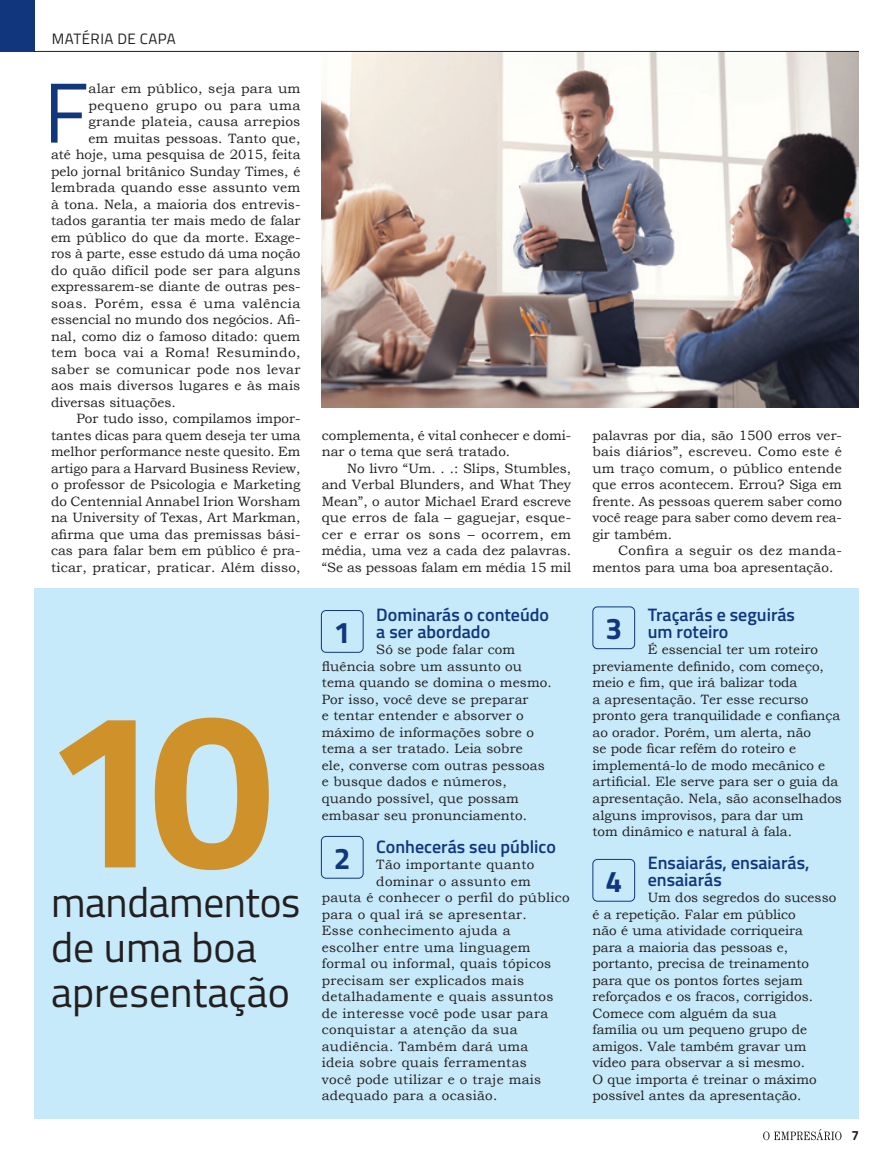
<style>
.page{position:relative;width:893px;height:1170px;background:#fff}
.page>*{position:absolute;margin:0;border:0;box-sizing:border-box;transform-origin:0 0}
.t1{font:700 222.75px "Titillium";color:#cf922b}
.t2{font:85.05px "Titillium";color:#11367e}
.t3{font:42px/45px "Titillium";color:#231f20}
.t4{font:700 30px "Titillium";color:#11367e}
.t5{font:600 18px/16.5px "Titillium";color:#11367e}
.t6{font:15px "Titillium";letter-spacing:.03em;color:#231f20}
.t7{font:13.5px/16.5px "Bookman Old Style";color:#231f20}
.t8{font:13.5px "Bookman Old Style";letter-spacing:.025em;color:#231f20}
.t9{font:13.5px "Bookman Old Style";letter-spacing:.035em;color:#231f20}
.t10{font:13.5px "Bookman Old Style";letter-spacing:.03em;color:#231f20}
.t11{font:700 13.5px "Titillium";color:#231f20}
</style>
<div class="page">
<div style="left:34px;top:588px;width:825px;height:530px;background:#c6eafa"></div>
<div style="left:0;top:0;width:34px;height:52px;background:#11367e"></div>
<img style="left:321px;top:52px;width:537px;height:356px">
<div style="left:321px;top:610px;width:43px;height:42px;border:1px solid #11367e;border-radius:5px"></div>
<div style="left:321px;top:836px;width:43px;height:42px;border:1px solid #11367e;border-radius:5px"></div>
<div style="left:592px;top:606px;width:43px;height:43px;border:1px solid #11367e;border-radius:5px"></div>
<div style="left:592px;top:859px;width:43px;height:42px;border:1px solid #11367e;border-radius:5px"></div>
<hr style="left:34px;top:51px;width:825px;height:1px;background:#231f20">
<svg style="left:763px;top:1129px;width:78px;height:11px"></svg>
<p class="t6" style="left:52px;top:28px;width:125px">MATÉRIA DE CAPA</p>
<h2 class="t2" style="left:44px;top:51px;width:46px">F</h2>
<p class="t7" style="left:89px;top:80px;width:214px">alar em público, seja para um</p>
<p class="t9" style="left:89px;top:96px;width:213px">pequeno grupo ou para uma</p>
<p class="t7" style="left:89px;top:113px;width:213px">grande plateia, causa arrepios</p>
<p class="t7" style="left:89px;top:130px;width:213px">em muitas pessoas. Tanto que,</p>
<p class="t7" style="left:51px;top:146px;width:251px">até hoje, uma pesquisa de 2015, feita</p>
<p class="t7" style="left:51px;top:163px;width:251px">pelo jornal britânico Sunday Times, é</p>
<p class="t7" style="left:51px;top:179px;width:251px">lembrada quando esse assunto vem</p>
<p class="t7" style="left:51px;top:196px;width:251px">à tona. Nela, a maioria dos entrevis-</p>
<p class="t7" style="left:51px;top:212px;width:251px">tados garantia ter mais medo de falar</p>
<p class="t7" style="left:51px;top:229px;width:251px">em público do que da morte. Exage-</p>
<p class="t7" style="left:51px;top:245px;width:251px">ros à parte, esse estudo dá uma noção</p>
<p class="t7" style="left:51px;top:262px;width:251px">do quão difícil pode ser para alguns</p>
<p class="t7" style="left:51px;top:278px;width:251px">expressarem-se diante de outras pes-</p>
<p class="t9" style="left:51px;top:294px;width:251px">soas. Porém, essa é uma valência</p>
<p class="t7" style="left:51px;top:311px;width:251px">essencial no mundo dos negócios. Afi-</p>
<p class="t7" style="left:51px;top:328px;width:251px">nal, como diz o famoso ditado: quem</p>
<p class="t10" style="left:51px;top:344px;width:251px">tem boca vai a Roma! Resumindo,</p>
<p class="t8" style="left:51px;top:360px;width:251px">saber se comunicar pode nos levar</p>
<p class="t7" style="left:51px;top:377px;width:251px">aos mais diversos lugares e às mais</p>
<p class="t7" style="left:51px;top:394px;width:126px">diversas situações.</p>
<p class="t7" style="left:77px;top:410px;width:225px">Por tudo isso, compilamos impor-</p>
<p class="t7" style="left:51px;top:427px;width:251px">tantes dicas para quem deseja ter uma</p>
<p class="t7" style="left:51px;top:443px;width:251px">melhor performance neste quesito. Em</p>
<p class="t7" style="left:51px;top:460px;width:251px">artigo para a Harvard Business Review,</p>
<p class="t7" style="left:51px;top:476px;width:251px">o professor de Psicologia e Marketing</p>
<p class="t7" style="left:51px;top:493px;width:251px">do Centennial Annabel Irion Worsham</p>
<p class="t7" style="left:51px;top:509px;width:251px">na University of Texas, Art Markman,</p>
<p class="t7" style="left:51px;top:526px;width:251px">afirma que uma das premissas bási-</p>
<p class="t7" style="left:51px;top:542px;width:251px">cas para falar bem em público é pra-</p>
<p class="t7" style="left:51px;top:559px;width:251px">ticar, praticar, praticar. Além disso,</p>
<h1 class="t1" style="left:43px;top:619px;width:233px">10</h1>
<h3 class="t3" style="left:51px;top:877px;width:251px">mandamentos de uma boa apresentação</h3>
<p class="t7" style="left:322px;top:427px;width:251px">complementa, é vital conhecer e domi&shy;nar o tema que será tratado.</p>
<p class="t7" style="left:322px;top:460px;width:251px;text-align:justify;text-indent:26px">No livro “Um. . .: Slips, Stumbles, and Verbal Blunders, and What They Mean”, o autor Michael Erard escreve que erros de fala – gaguejar, esque&shy;cer e errar os sons – ocorrem, em média, uma vez a cada dez palavras. “Se as pessoas falam em média 15 mil</p>
<h3 class="t5" style="left:376px;top:606px;width:174px">Dominarás o conteúdo a ser abordado</h3>
<p class="t7" style="left:322px;top:641px;width:232px;text-indent:55px">Só se pode falar com fluência sobre um assunto ou tema quando se domina o mesmo.<br>Por isso, você deve se preparar<br>e tentar entender e absorver o máximo de informações sobre o tema a ser tratado. Leia sobre<br>ele, converse com outras pessoas e busque dados e números, quando possível, que possam embasar seu pronunciamento.</p>
<h3 class="t5" style="left:376px;top:837px;width:181px">Conhecerás seu público</h3>
<p class="t8" style="left:376px;top:855px;width:160px">Tão importante quanto</p>
<p class="t8" style="left:376px;top:872px;width:156px">dominar o assunto em</p>
<p class="t8" style="left:322px;top:888px;width:249px">pauta é conhecer o perfil do público</p>
<p class="t8" style="left:322px;top:905px;width:206px">para o qual irá se apresentar.</p>
<p class="t8" style="left:322px;top:921px;width:190px">Esse conhecimento ajuda a</p>
<p class="t8" style="left:322px;top:938px;width:210px">escolher entre uma linguagem</p>
<p class="t8" style="left:322px;top:954px;width:231px">formal ou informal, quais tópicos</p>
<p class="t8" style="left:322px;top:971px;width:204px">precisam ser explicados mais</p>
<p class="t8" style="left:322px;top:987px;width:233px">detalhadamente e quais assuntos</p>
<p class="t8" style="left:322px;top:1004px;width:228px">de interesse você pode usar para</p>
<p class="t8" style="left:322px;top:1020px;width:197px">conquistar a atenção da sua</p>
<p class="t8" style="left:322px;top:1037px;width:208px">audiência. Também dará uma</p>
<p class="t8" style="left:322px;top:1053px;width:207px">ideia sobre quais ferramentas</p>
<p class="t8" style="left:322px;top:1070px;width:221px">você pode utilizar e o traje mais</p>
<p class="t8" style="left:322px;top:1086px;width:177px">adequado para a ocasião.</p>
<h3 class="t4" style="left:334px;top:609px;width:18px">1</h3>
<h3 class="t4" style="left:334px;top:835px;width:18px">2</h3>
<p class="t7" style="left:592px;top:427px;width:251px;text-align:justify">palavras por dia, são 1500 erros ver&shy;bais diários”, escreveu. Como este é um traço comum, o público entende que erros acontecem. Errou? Siga em frente. As pessoas querem saber como você reage para saber como devem rea&shy;gir também.</p>
<p class="t7" style="left:592px;top:542px;width:251px;text-indent:26px">Confira a seguir os dez manda&shy;mentos para uma boa apresentação.</p>
<h3 class="t5" style="left:648px;top:606px;width:149px">Traçarás e seguirás um roteiro</h3>
<p class="t7" style="left:592px;top:641px;width:251px;text-indent:55px">É essencial ter um roteiro previamente definido, com começo, meio e fim, que irá balizar toda<br>a apresentação. Ter esse recurso pronto gera tranquilidade e confiança ao orador. Porém, um alerta, não<br>se pode ficar refém do roteiro e implementá-lo de modo mecânico e artificial. Ele serve para ser o guia da apresentação. Nela, são aconselhados alguns improvisos, para dar um<br>tom dinâmico e natural à fala.</p>
<h3 class="t5" style="left:648px;top:853px;width:163px">Ensaiarás, ensaiarás, ensaiarás</h3>
<p class="t7" style="left:592px;top:889px;width:245px;text-indent:55px">Um dos segredos do sucesso é a repetição. Falar em público<br>não é uma atividade corriqueira<br>para a maioria das pessoas e, portanto, precisa de treinamento para que os pontos fortes sejam reforçados e os fracos, corrigidos.<br>Comece com alguém da sua<br>família ou um pequeno grupo de amigos. Vale também gravar um vídeo para observar a si mesmo.<br>O que importa é treinar o máximo possível antes da apresentação.</p>
<h3 class="t4" style="left:605px;top:605px;width:18px">3</h3>
<h3 class="t4" style="left:605px;top:858px;width:18px">4</h3>
<p class="t11" style="left:851px;top:1124px;width:9px">7</p>
</div>
